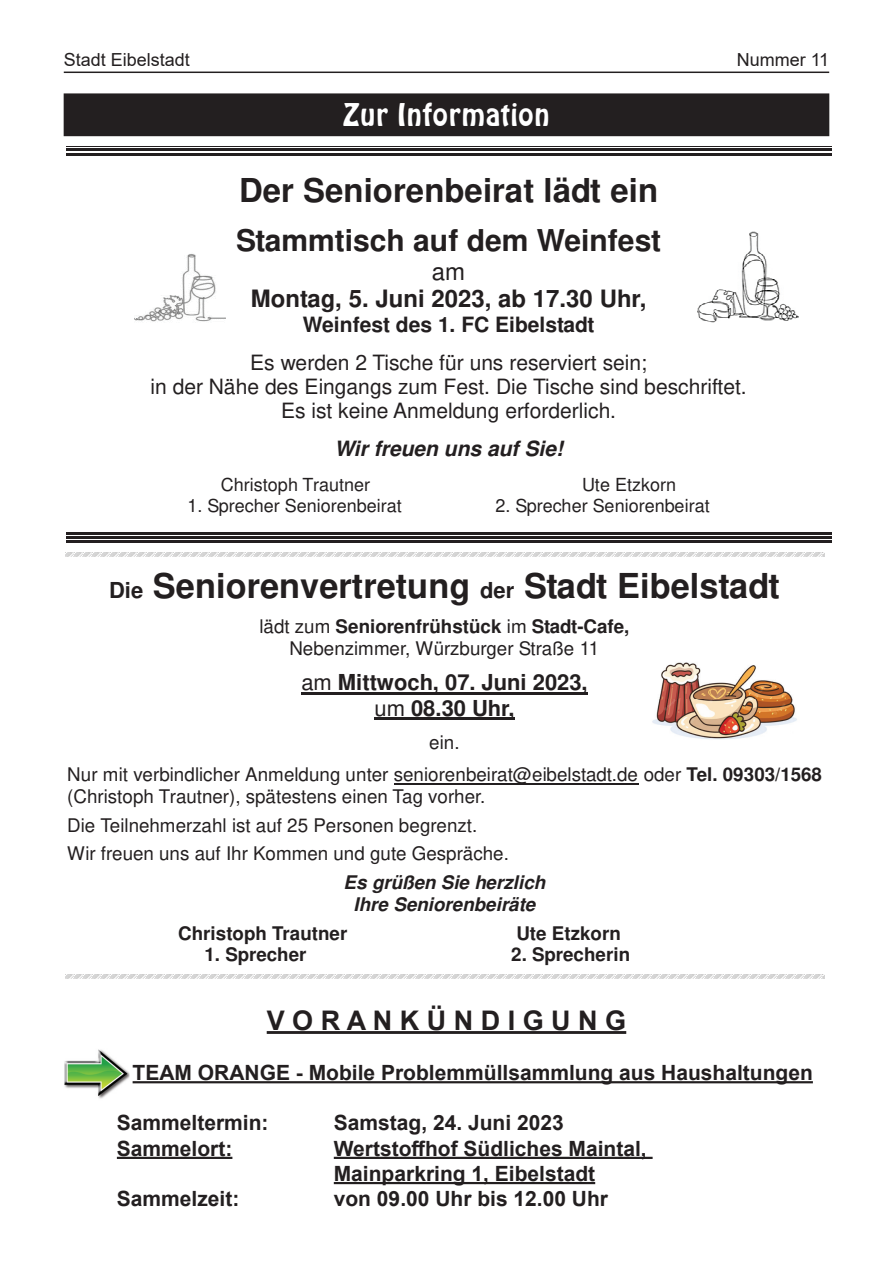
<style>
.page{position:relative;width:893px;height:1263px;background:#fff}
.page>*{position:absolute;margin:0;border:0;box-sizing:border-box;transform-origin:0 0}
.t1{font:700 34.35px "Helvetica";color:#231f20}
.t2{font:700 33px "Helvetica";color:#231f20}
.t3{font:700 30px "Helvetica";color:#231f20}
.t4{font:30px "Hobo BT";color:#fff}
.t5{font:700 27px "Arial";color:#231f20}
.t6{font:700 24px "Helvetica";color:#231f20}
.t7{font:24px "Helvetica";color:#231f20}
.t8{font:700 22.05px/25.2px "Helvetica";color:#231f20;text-align:center}
.t9{font:700 21px/25.2px "Arial";color:#231f20}
.t10{font:21px/24.2px "Helvetica";color:#231f20;text-align:center}
.t11{font:700 21px "Helvetica";color:#231f20}
.t12{font:italic 700 21px "Helvetica";color:#231f20}
.t13{font:18.75px/28.8px "Helvetica";color:#231f20;text-align:center}
.t14{font:700 18.75px "Helvetica";color:#231f20}
.t15{font:italic 700 18.75px/21.6px "Helvetica";color:#231f20;text-align:center}
.t16{font:18px "Helvetica";color:#231f20}
.t17{font:18px "Arial";color:#231f20}
.s1{font-size:22.05px}
.s2{font-weight:700}
.s3{font-weight:400}
</style>
<div class="page">
<hr style="left:64px;top:72px;width:765px;height:1px;background:#231f20">
<div style="left:64px;top:94px;width:765px;height:42px;background:#231f20"></div>
<svg style="left:66px;top:148px;width:765px;height:393px"></svg>
<hr style="left:66px;top:146px;width:765px;height:1px;background:#231f20">
<hr style="left:66px;top:149px;width:765px;height:2px;background:#231f20">
<hr style="left:66px;top:153px;width:765px;height:2px;background:#231f20">
<hr style="left:66px;top:541px;width:765px;height:2px;background:#231f20">
<hr style="left:66px;top:536px;width:765px;height:2px;background:#231f20">
<hr style="left:66px;top:532px;width:765px;height:2px;background:#231f20">
<img style="left:135px;top:240px;width:91px;height:96px">
<img style="left:697px;top:224px;width:101px;height:103px">
<svg style="left:65px;top:552px;width:759px;height:5px"></svg>
<hr style="left:301px;top:693px;width:287px;height:2px;background:#231f20">
<hr style="left:374px;top:718px;width:141px;height:2px;background:#231f20">
<hr style="left:394px;top:783px;width:244px;height:1px;background:#231f20">
<svg style="left:65px;top:974px;width:759px;height:5px"></svg>
<img style="left:652px;top:662px;width:145px;height:78px">
<hr style="left:267px;top:1031px;width:359px;height:3px;background:#231f20">
<hr style="left:133px;top:1081px;width:680px;height:2px;background:#231f20">
<hr style="left:117px;top:1157px;width:115px;height:2px;background:#231f20">
<hr style="left:334px;top:1157px;width:319px;height:2px;background:#231f20">
<hr style="left:334px;top:1182px;width:261px;height:2px;background:#231f20">
<img style="left:64px;top:1049px;width:66px;height:50px">
<img style="left:80px;top:1080px;width:47px;height:1px">
<p class="t17" style="left:64px;top:48px;width:128px">Stadt Eibelstadt</p>
<p class="t17" style="left:737px;top:48px;width:94px">Nummer 11</p>
<h3 class="t4" style="left:343px;top:97px;width:209px">Zur Information</h3>
<h2 class="t2" style="left:239px;top:177px;width:420px">Der Seniorenbeirat lädt ein</h2>
<h3 class="t3" style="left:236px;top:228px;width:427px">Stammtisch auf dem Weinfest</h3>
<p class="t7" style="left:432px;top:262px;width:35px">am</p>
<p class="t6" style="left:251px;top:289px;width:397px">Montag, 5. Juni 2023, ab 17.30 Uhr,</p>
<p class="t11" style="left:303px;top:317px;width:293px">Weinfest des 1. FC Eibelstadt</p>
<p class="t10" style="left:150px;top:353px;width:598px">Es werden 2 Tische für uns reserviert sein;<br>in der Nähe des Eingangs zum Fest. Die Tische sind beschriftet.<br>Es ist keine Anmeldung erforderlich.</p>
<p class="t12" style="left:334px;top:437px;width:230px">Wir freuen uns auf Sie!</p>
<p class="t16" style="left:221px;top:478px;width:151px">Christoph Trautner</p>
<p class="t16" style="left:582px;top:478px;width:96px">Ute Etzkorn</p>
<p class="t16" style="left:187px;top:499px;width:216px">1. Sprecher Seniorenbeirat</p>
<p class="t16" style="left:495px;top:499px;width:216px">2. Sprecher Seniorenbeirat</p>
<h1 class="t1" style="left:109px;top:572px;width:672px"><span class="s1">Die</span> Seniorenvertretung <span class="s1">der</span> Stadt Eibelstadt</h1>
<p class="t13" style="left:259px;top:618px;width:372px;line-height:21.6px">lädt zum <span class="s2">Seniorenfrühstück</span> im <span class="s2">Stadt-Cafe,<br></span>Nebenzimmer, Würzburger Straße 11</p>
<p class="t8" style="left:301px;top:672px;width:288px"><span class="s3">am</span> Mittwoch, 07. Juni 2023, <span class="s3">um</span> 08.30 Uhr,</p>
<p class="t13" style="left:67px;top:728px;width:756px;line-height:32.2px">ein.<br>Nur mit verbindlicher Anmeldung unter seniorenbeirat@eibelstadt.de oder <span class="s2">Tel. 09303/1568</span></p>
<p class="t13" style="left:67px;top:783px;width:443px;text-align:left">(Christoph Trautner), spätestens einen Tag vorher.<br>Die Teilnehmerzahl ist auf 25 Personen begrenzt.<br>Wir freuen uns auf Ihr Kommen und gute Gespräche.</p>
<p class="t15" style="left:344px;top:873px;width:203px">Es grüßen Sie herzlich<br>Ihre Seniorenbeiräte</p>
<p class="t14" style="left:178px;top:926px;width:171px">Christoph Trautner</p>
<p class="t14" style="left:516px;top:926px;width:106px">Ute Etzkorn</p>
<p class="t14" style="left:205px;top:947px;width:103px">1. Sprecher</p>
<p class="t14" style="left:511px;top:947px;width:120px">2. Sprecherin</p>
<h3 class="t5" style="left:267px;top:1001px;width:361px">V O R A N K Ü N D I G U N G</h3>
<p class="t9" style="left:133px;top:1060px;width:682px">TEAM ORANGE - Mobile Problemmüllsammlung aus Haushaltungen</p>
<p class="t9" style="left:117px;top:1111px;width:153px">Sammeltermin:</p>
<p class="t9" style="left:334px;top:1111px;width:231px">Samstag, 24. Juni 2023</p>
<p class="t9" style="left:117px;top:1136px;width:117px">Sammelort:</p>
<p class="t9" style="left:334px;top:1136px;width:314px">Wertstoffhof Südliches Maintal,<br>Mainparkring 1, Eibelstadt</p>
<p class="t9" style="left:117px;top:1186px;width:124px">Sammelzeit:</p>
<p class="t9" style="left:334px;top:1186px;width:276px">von 09.00 Uhr bis 12.00 Uhr</p>
</div>
